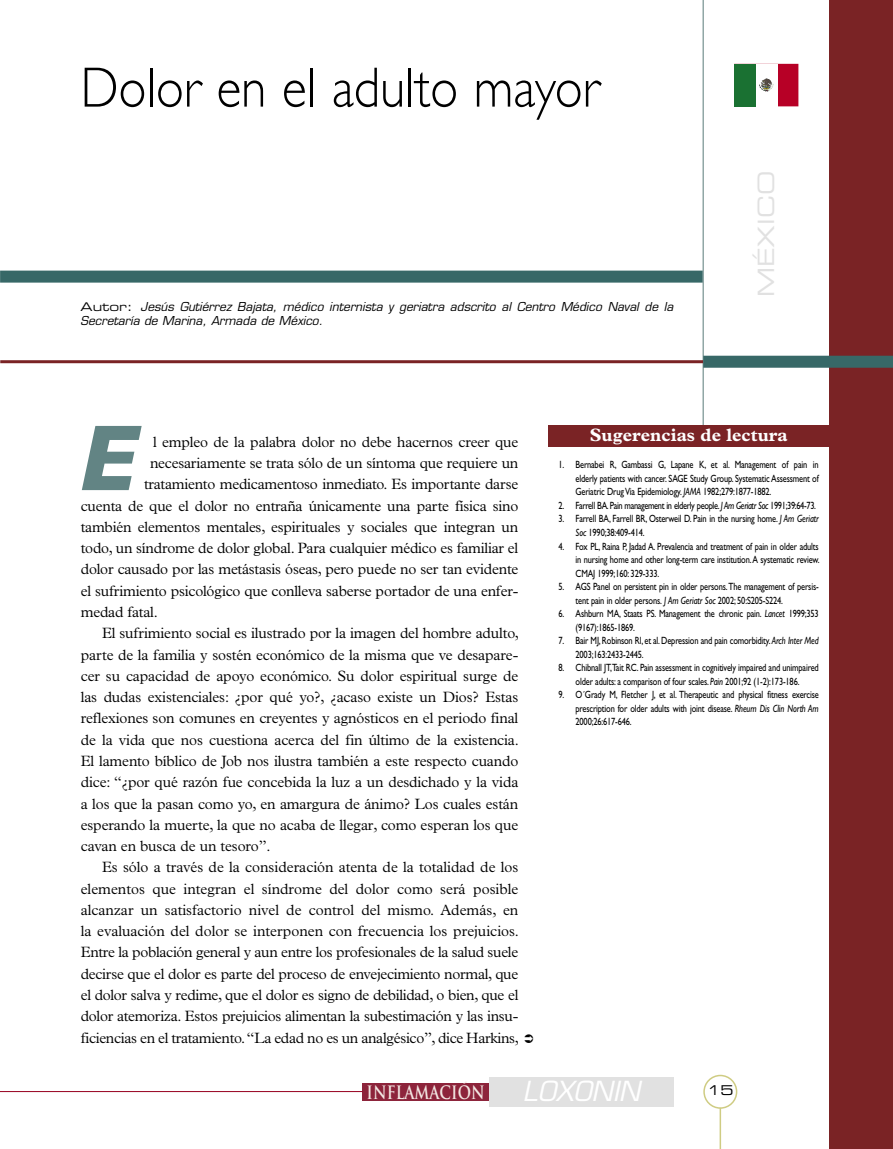
<style>
.page{position:relative;width:893px;height:1149px;background:#fff}
.page>*{position:absolute;margin:0;border:0;box-sizing:border-box;transform-origin:0 0}
.t1{font:italic 700 85.5px "Eurostile";color:#628484}
.t2{font:300 57px "Gill Sans";color:#000;scale:.9 1}
.t3{font:italic 27px "Eurostile";color:#fff}
.t4{font:22.5px "Eurostile Extended Two";color:#e1e1e1}
.t5{font:700 18px "Plantin";color:#fff}
.t6{font:700 18px "Trajan";color:#f3e7e3;scale:.8 1}
.BODY{font:300 15px/21.3px "Plantin";letter-spacing:-.015em;color:#000;text-align:justify}
.t7{font:13.5px "Eurostile Extended Two";color:#000}
.t8{font:italic 12px/14.4px "Eurostile";color:#000}
.t9{font:10.5px/13.5px "Gill Sans";letter-spacing:-.02em;color:#000;scale:.8 1}
.t10{font:10.5px "Gill Sans";letter-spacing:-.04em;color:#000;scale:.8 1}
.s1{font-family:"Eurostile Extended Two";font-style:normal}
.s2{font-style:italic}
</style>
<div class="page">
<div style="left:362px;top:1082px;width:127px;height:17px;background:#8d243b"></div>
<div style="left:489px;top:1076px;width:185px;height:29px;background:#e1e1e1"></div>
<hr style="left:0;top:1090px;width:362px;height:1px;background:#97001f">
<div style="left:703px;top:1074px;width:34px;height:34px;border:2px solid #cfcc83;border-radius:50%"></div>
<hr style="left:720px;top:1107px;width:1px;height:41px;background:#cfcc83">
<div style="left:0;top:270px;width:703px;height:12px;background:#376867"></div>
<hr style="left:702px;top:0;width:2px;height:434px;background:#91a7a6">
<div style="left:829px;top:0;width:64px;height:1148px;background:#7a2325"></div>
<hr style="left:0;top:360px;width:703px;height:3px;background:#7a2325">
<div style="left:703px;top:355px;width:190px;height:12px;background:#376867"></div>
<div style="left:548px;top:425px;width:281px;height:21px;background:#7a2325"></div>
<svg style="left:734px;top:64px;width:64px;height:42px"></svg>
<p class="t2" style="left:81px;top:55px;width:578px">Dolor en el adulto mayor</p>
<p class="t8" style="left:81px;top:299px;width:594px"><span class="s1">Autor:</span> Jesús Gutiérrez Bajata, médico internista y geriatra adscrito al Centro Médico Naval de la<br>Secretaría de Marina, Armada de México.</p>
<p class="t4" style="left:751px;top:297px;width:128px;rotate:-90deg">MÉXICO</p>
<p class="t1" style="left:76px;top:405px;width:59px">E</p>
<p class="t5" style="left:590px;top:424px;width:199px">Sugerencias de lectura</p>
<p class="BODY" style="left:153px;top:431px;width:367px">l empleo de la palabra dolor no debe hacernos creer que</p>
<p class="BODY" style="left:150px;top:452px;width:370px">necesariamente se trata sólo de un síntoma que requiere un</p>
<p class="BODY" style="left:144px;top:473px;width:376px">tratamiento medicamentoso inmediato. Es importante darse</p>
<p class="BODY" style="left:81px;top:495px;width:439px">cuenta de que el dolor no entraña únicamente una parte física sino</p>
<p class="BODY" style="left:81px;top:516px;width:439px">también elementos mentales, espirituales y sociales que integran un</p>
<p class="BODY" style="left:81px;top:537px;width:439px">todo, un síndrome de dolor global. Para cualquier médico es familiar el</p>
<p class="BODY" style="left:81px;top:558px;width:439px">dolor causado por las metástasis óseas, pero puede no ser tan evidente</p>
<p class="BODY" style="left:81px;top:580px;width:439px">el sufrimiento psicológico que conlleva saberse portador de una enfer-</p>
<p class="BODY" style="left:81px;top:601px;width:79px">medad fatal.</p>
<p class="BODY" style="left:81px;top:622px;width:440px;text-indent:21px">El sufrimiento social es ilustrado por la imagen del hombre adulto, parte de la familia y sostén económico de la misma que ve desapare&shy;cer su capacidad de apoyo económico. Su dolor espiritual surge de las dudas existenciales: ¿por qué yo?, ¿acaso existe un Dios? Estas reflexiones son comunes en creyentes y agnósticos en el periodo final de la vida que nos cuestiona acerca del fin último de la existencia.<br>El lamento bíblico de Job nos ilustra también a este respecto cuando dice: “¿por qué razón fue concebida la luz a un desdichado y la vida a los que la pasan como yo, en amargura de ánimo? Los cuales están esperando la muerte, la que no acaba de llegar, como esperan los que cavan en busca de un tesoro”.</p>
<p class="BODY" style="left:81px;top:856px;width:440px;text-indent:21px">Es sólo a través de la consideración atenta de la totalidad de los elementos que integran el síndrome del dolor como será posible alcanzar un satisfactorio nivel de control del mismo. Además, en la evaluación del dolor se interponen con frecuencia los prejuicios.<br>Entre la población general y aun entre los profesionales de la salud suele decirse que el dolor es parte del proceso de envejecimiento normal, que el dolor salva y redime, que el dolor es signo de debilidad, o bien, que el dolor atemoriza. Estos prejuicios alimentan la subestimación y las insu&shy;ficiencias en el tratamiento. “La edad no es un analgésico”, dice Harkins,</p>
<p class="t9" style="left:576px;top:458px;width:306px;text-align:justify;text-indent:-17px">1. Bernabei R, Gambassi G, Lapane K, et al. Management of pain in elderly patients with cancer. SAGE Study Group. Systematic Assessment of Geriatric Drug Via Epidemiology. <span class="s2">JAMA</span> 1982;279:1877-1882.</p>
<p class="t10" style="left:559px;top:499px;width:323px">2. Farrell BA. Pain management in elderly people. <span class="s2">J Am Geriatr Soc</span> 1991;39:64-73.</p>
<p class="t9" style="left:576px;top:512px;width:306px;text-indent:-17px">3. Farrell BA, Farrell BR, Osterweil D. Pain in the nursing home. <span class="s2">J Am Geriatr<br>Soc</span> 1990;38:409-414.</p>
<p class="t9" style="left:576px;top:539px;width:307px;text-align:justify;text-indent:-17px">4. Fox PL, Raina P, Jadad A. Prevalencia and treatment of pain in older adults in nursing home and other long-term care institution. A systematic review.<br>CMAJ 1999;160: 329-333.</p>
<p class="t9" style="left:576px;top:579px;width:306px;text-indent:-17px">5. AGS Panel on persistent pin in older persons. The management of persis&shy;tent pain in older persons. <span class="s2">J Am Geriatr Soc</span> 2002; 50:S205-S224.</p>
<p class="t9" style="left:576px;top:606px;width:306px;text-indent:-17px">6. Ashburn MA, Staats PS. Management the chronic pain. <span class="s2">Lancet</span> 1999;353 (9167):1865-1869.</p>
<p class="t9" style="left:576px;top:633px;width:306px;text-indent:-17px">7. Bair MJ, Robinson Rl, et al. Depression and pain comorbidity. <span class="s2">Arch Inter Med<br></span>2003;163:2433-2445.</p>
<p class="t9" style="left:559px;top:660px;width:327px;text-align:center">8. Chibnall JT,Tait RC. Pain assessment in cognitively impaired and unimpaired older adults: a comparison of four scales. <span class="s2">Pain</span> 2001;92 (1-2):173-186.</p>
<p class="t9" style="left:576px;top:687px;width:306px;text-align:justify;text-indent:-17px">9. O´Grady M, Fletcher J, et al. Therapeutic and physical fitness exercise prescription for older adults with joint disease. <span class="s2">Rheum Dis Clin North Am </span>2000;26:617-646.</p>
<p class="t6" style="left:367px;top:1081px;width:149px">INFLAMACIÓN</p>
<h3 class="t3" style="left:523px;top:1074px;width:119px">LOXONIN</h3>
<p class="t7" style="left:707px;top:1080px;width:28px">15</p>
</div>
